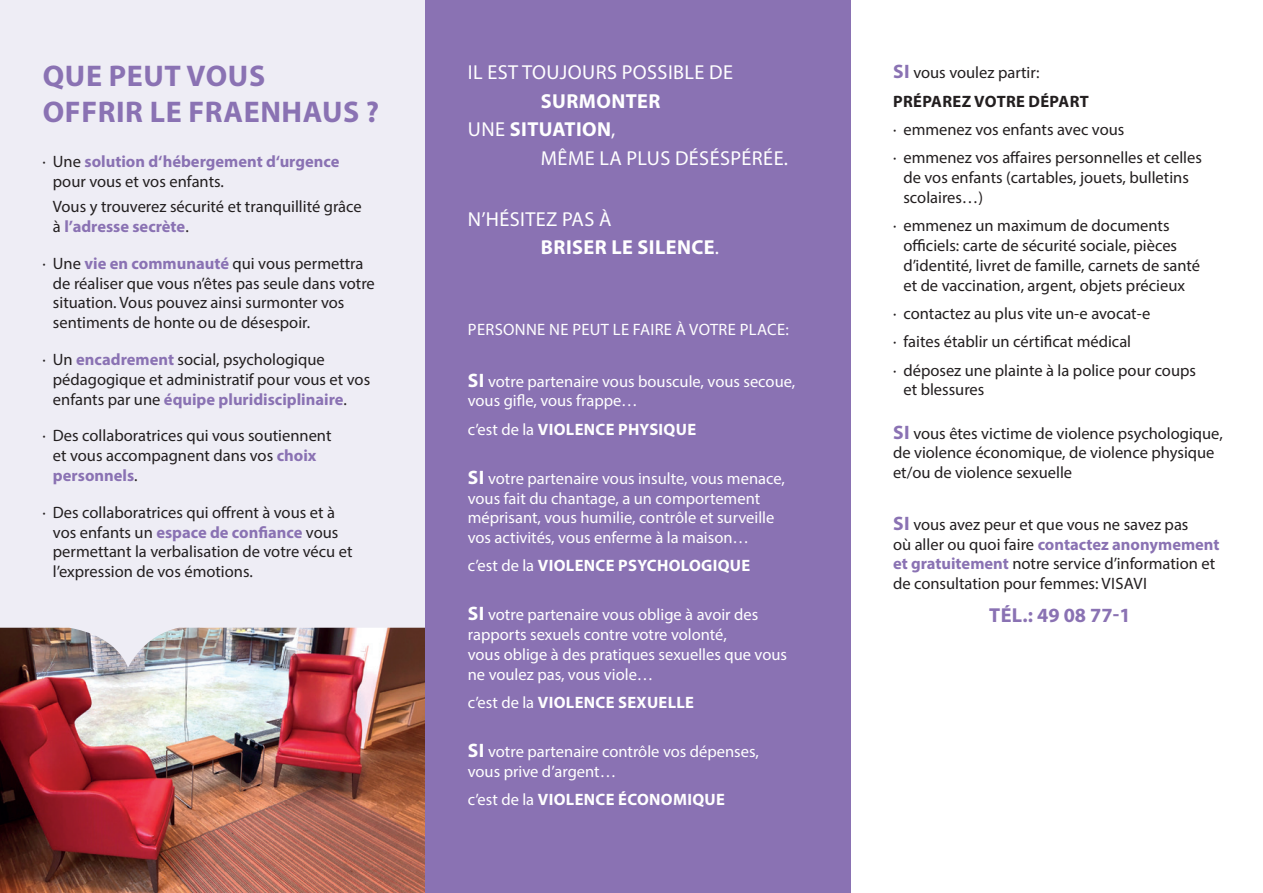
<style>
.page{position:relative;width:1263px;height:893px;background:#fff}
.page>*{position:absolute;margin:0;border:0;box-sizing:border-box;transform-origin:0 0}
.t1{font:700 30px/36px "Myriad Pro";letter-spacing:.02em;color:#8a72b3}
.t2{font:700 20.25px/28.5px "Myriad Pro";letter-spacing:.02em;color:#fff}
.t3{font:20.25px "Myriad Pro";letter-spacing:.02em;color:#fff}
.t4{font:700 20.25px "Myriad Pro";color:#8a72b3}
.t5{font:16.5px/19.8px "Myriad Pro";color:#231f20}
.t6{font:16.5px/19.8px "Myriad Pro";color:#fff}
.t7{font:700 16.5px "Myriad Pro";letter-spacing:.02em;color:#fff}
.t8{font:700 16.5px/19.8px "Myriad Pro";color:#8a72b3}
.t9{font:700 16.5px/28.3px "Myriad Pro";letter-spacing:.02em;color:#231f20}
.t10{font:16.5px "Myriad Pro";letter-spacing:.02em;color:#fff}
.s1{font-weight:400;color:#231f20}
.s2{font-weight:700;color:#8a72b3}
.s3{font-weight:400}
.s4{font-weight:700;font-size:19.5px}
.s5{font-size:19.5px;color:#8a72b3}
.s6{font-weight:700;font-size:19.5px;color:#8a72b3}
</style>
<div class="page">
<img style="left:0;top:668px;width:425px;height:225px">
<div style="left:0;top:0;width:425px;height:668px;background:#eeedf5"></div>
<div style="left:425px;top:0;width:425px;height:893px;background:#8a72b3"></div>
<h1 class="t1" style="left:43px;top:57px;width:338px">QUE PEUT VOUS<br>OFFRIR LE FRAENHAUS ?</h1>
<p class="t8" style="left:53px;top:151px;width:288px;text-indent:-10px"><span class="s1">· Une</span> solution d‘hébergement d‘urgence <span class="s1">pour vous et vos enfants.</span></p>
<p class="t5" style="left:53px;top:196px;width:310px">Vous y trouverez sécurité et tranquillité grâce à <span class="s2">l’adresse secrète</span>.</p>
<p class="t5" style="left:53px;top:253px;width:323px;text-indent:-10px">· Une <span class="s2">vie en communauté</span> qui vous permettra de réaliser que vous n’êtes pas seule dans votre situation. Vous pouvez ainsi surmonter vos sentiments de honte ou de désespoir.</p>
<p class="t5" style="left:53px;top:349px;width:319px;text-indent:-10px">· Un <span class="s2">encadrement</span> social, psychologique pédagogique et administratif pour vous et vos enfants par une <span class="s2">équipe pluridisciplinaire</span>.</p>
<p class="t5" style="left:53px;top:426px;width:280px;text-indent:-10px">· Des collaboratrices qui vous soutiennent et vous accompagnent dans vos <span class="s2">choix personnels</span>.</p>
<p class="t5" style="left:53px;top:502px;width:301px;text-indent:-10px">· Des collaboratrices qui offrent à vous et à vos enfants un <span class="s2">espace de confiance</span> vous permettant la verbalisation de votre vécu et l’expression de vos émotions.</p>
<p class="t3" style="left:468px;top:60px;width:267px">IL EST TOUJOURS POSSIBLE DE</p>
<p class="t2" style="left:468px;top:86px;width:194px;text-indent:73px">SURMONTER<br><span class="s3">UNE</span> SITUATION<span class="s3">,</span></p>
<p class="t3" style="left:541px;top:145px;width:248px">MÊME LA PLUS DÉSÉSPÉRÉE.</p>
<p class="t2" style="left:541px;top:204px;width:180px;text-indent:-73px"><span class="s3">N’HÉSITEZ PAS À<br></span>BRISER LE SILENCE<span class="s3">.</span></p>
<p class="t10" style="left:468px;top:319px;width:322px">PERSONNE NE PEUT LE FAIRE À VOTRE PLACE:</p>
<p class="t6" style="left:468px;top:371px;width:329px"><span class="s4">SI</span> votre partenaire vous bouscule, vous secoue, vous gifle, vous frappe…</p>
<p class="t7" style="left:468px;top:418px;width:230px"><span class="s3">c’est de la</span> VIOLENCE PHYSIQUE</p>
<p class="t6" style="left:468px;top:468px;width:319px"><span class="s4">SI</span> votre partenaire vous insulte, vous menace, vous fait du chantage, a un comportement méprisant, vous humilie, contrôle et surveille vos activités, vous enferme à la maison…</p>
<p class="t7" style="left:468px;top:555px;width:284px"><span class="s3">c’est de la</span> VIOLENCE PSYCHOLOGIQUE</p>
<p class="t6" style="left:468px;top:605px;width:321px"><span class="s4">SI</span> votre partenaire vous oblige à avoir des rapports sexuels contre votre volonté,<br>vous oblige à des pratiques sexuelles que vous ne voulez pas, vous viole…</p>
<p class="t7" style="left:468px;top:692px;width:228px"><span class="s3">c’est de la</span> VIOLENCE SEXUELLE</p>
<p class="t6" style="left:468px;top:741px;width:293px"><span class="s4">SI</span> votre partenaire contrôle vos dépenses, vous prive d’argent…</p>
<p class="t7" style="left:468px;top:789px;width:259px"><span class="s3">c’est de la</span> VIOLENCE ÉCONOMIQUE</p>
<p class="t9" style="left:893px;top:58px;width:197px"><span class="s5">SI</span> <span class="s3">vous voulez partir:<br></span>PRÉPAREZ VOTRE DÉPART</p>
<p class="t5" style="left:893px;top:115px;width:310px;line-height:28.3px">· emmenez vos enfants avec vous<br>· emmenez vos affaires personnelles et celles</p>
<p class="t5" style="left:903px;top:167px;width:287px">de vos enfants (cartables, jouets, bulletins scolaires…)</p>
<p class="t5" style="left:903px;top:216px;width:298px;text-indent:-10px">· emmenez un maximum de documents officiels: carte de sécurité sociale, pièces d’identité, livret de famille, carnets de santé et de vaccination, argent, objets précieux</p>
<p class="t5" style="left:893px;top:299px;width:304px;line-height:28.3px">· contactez au plus vite un-e avocat-e<br>· faites établir un cértificat médical<br>· déposez une plainte à la police pour coups</p>
<p class="t5" style="left:903px;top:380px;width:82px">et blessures</p>
<p class="t5" style="left:893px;top:423px;width:331px"><span class="s6">SI</span> vous êtes victime de violence psychologique, de violence économique, de violence physique et/ou de violence sexuelle</p>
<p class="t5" style="left:893px;top:514px;width:328px"><span class="s6">SI</span> vous avez peur et que vous ne savez pas<br>où aller ou quoi faire <span class="s2">contactez anonymement et gratuitement</span> notre service d’information et de consultation pour femmes: VISAVI</p>
<p class="t4" style="left:989px;top:602px;width:143px">TÉL.: 49 08 77-1</p>
</div>
